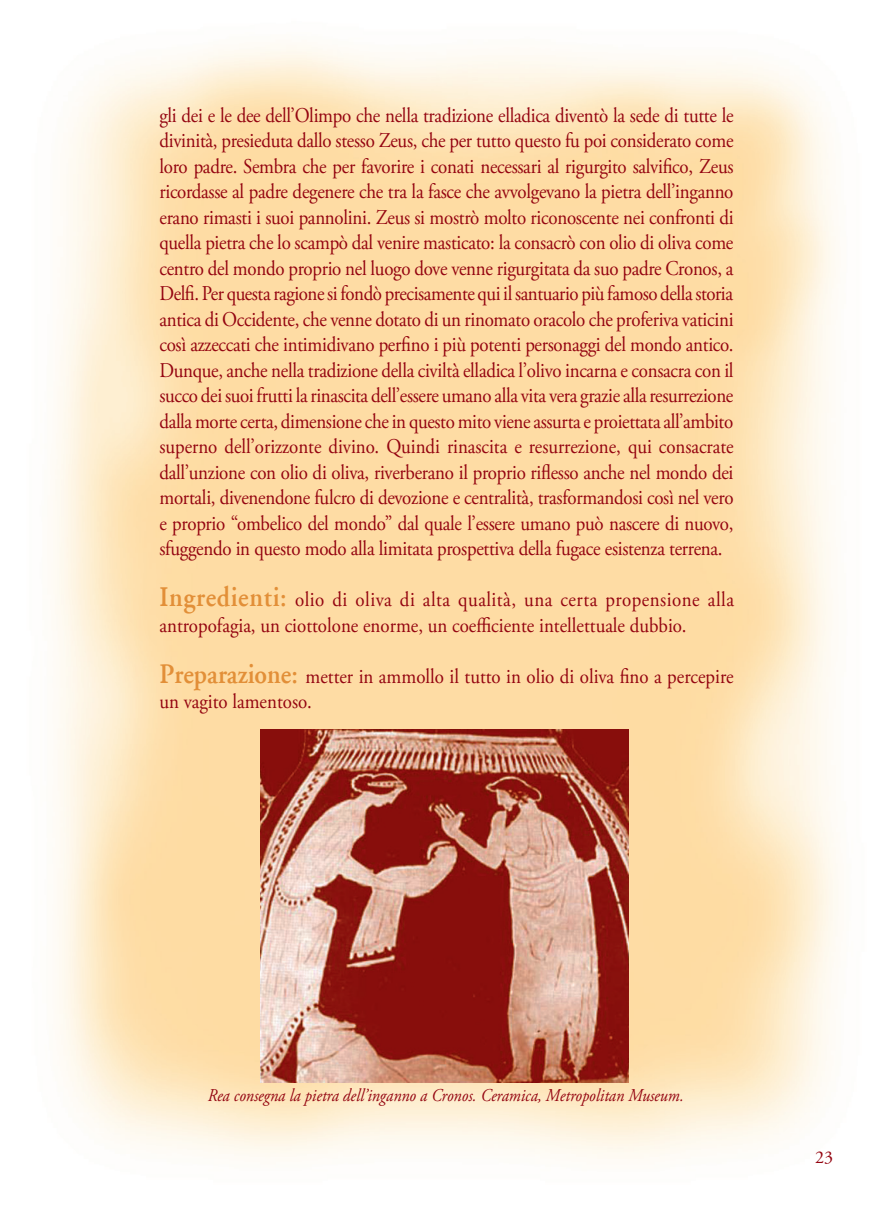
<style>
.page{position:relative;width:893px;height:1212px;background:#fff}
.page>*{position:absolute;margin:0;border:0;box-sizing:border-box;transform-origin:0 0}
.t1{font:21px/25.5px "Adobe Garamond Pro";color:#940410;scale:.9 1}
.t2{font:italic 18px "Adobe Garamond Pro";color:#940410;scale:.9 1}
.t3{font:18px "Adobe Garamond Pro";color:#940410}
.s1{font-family:"Adobe Garamond";font-weight:600;font-size:28.5px;color:#e28f38}
</style>
<div class="page">
<img style="left:53px;top:44px;width:786px;height:1115px">
<img style="left:261px;top:730px;width:367px;height:352px">
<p class="t1" style="left:159px;top:103px;width:639px;text-align:justify">gli dei e le dee dell’Olimpo che nella tradizione elladica diventò la sede di tutte le divinità, presieduta dallo stesso Zeus, che per tutto questo fu poi considerato come loro padre. Sembra che per favorire i conati necessari al rigurgito salvifico, Zeus ricordasse al padre degenere che tra la fasce che avvolgevano la pietra dell’inganno erano rimasti i suoi pannolini. Zeus si mostrò molto riconoscente nei confronti di quella pietra che lo scampò dal venire masticato: la consacrò con olio di oliva come centro del mondo proprio nel luogo dove venne rigurgitata da suo padre Cronos, a Delfi. Per questa ragione si fondò precisamente qui il santuario più famoso della storia antica di Occidente, che venne dotato di un rinomato oracolo che proferiva vaticini così azzeccati che intimidivano perfino i più potenti personaggi del mondo antico.<br>Dunque, anche nella tradizione della civiltà elladica l’olivo incarna e consacra con il succo dei suoi frutti la rinascita dell’essere umano alla vita vera grazie alla resurrezione dalla morte certa, dimensione che in questo mito viene assurta e proiettata all’ambito superno dell’orizzonte divino. Quindi rinascita e resurrezione, qui consacrate dall’unzione con olio di oliva, riverberano il proprio riflesso anche nel mondo dei mortali, divenendone fulcro di devozione e centralità, trasformandosi così nel vero e proprio “ombelico del mondo” dal quale l’essere umano può nascere di nuovo, sfuggendo in questo modo alla limitata prospettiva della fugace esistenza terrena.</p>
<p class="t1" style="left:159px;top:587px;width:640px"><span class="s1">Ingredienti:</span> olio di oliva di alta qualità, una certa propensione alla antropofagia, un ciottolone enorme, un coefficiente intellettuale dubbio.</p>
<p class="t1" style="left:159px;top:664px;width:639px"><span class="s1">Preparazione:</span> metter in ammollo il tutto in olio di oliva fino a percepire un vagito lamentoso.</p>
<p class="t2" style="left:208px;top:1085px;width:530px">Rea consegna la pietra dell’inganno a Cronos. Ceramica, Metropolitan Museum.</p>
<p class="t3" style="left:815px;top:1147px;width:19px">23</p>
</div>
